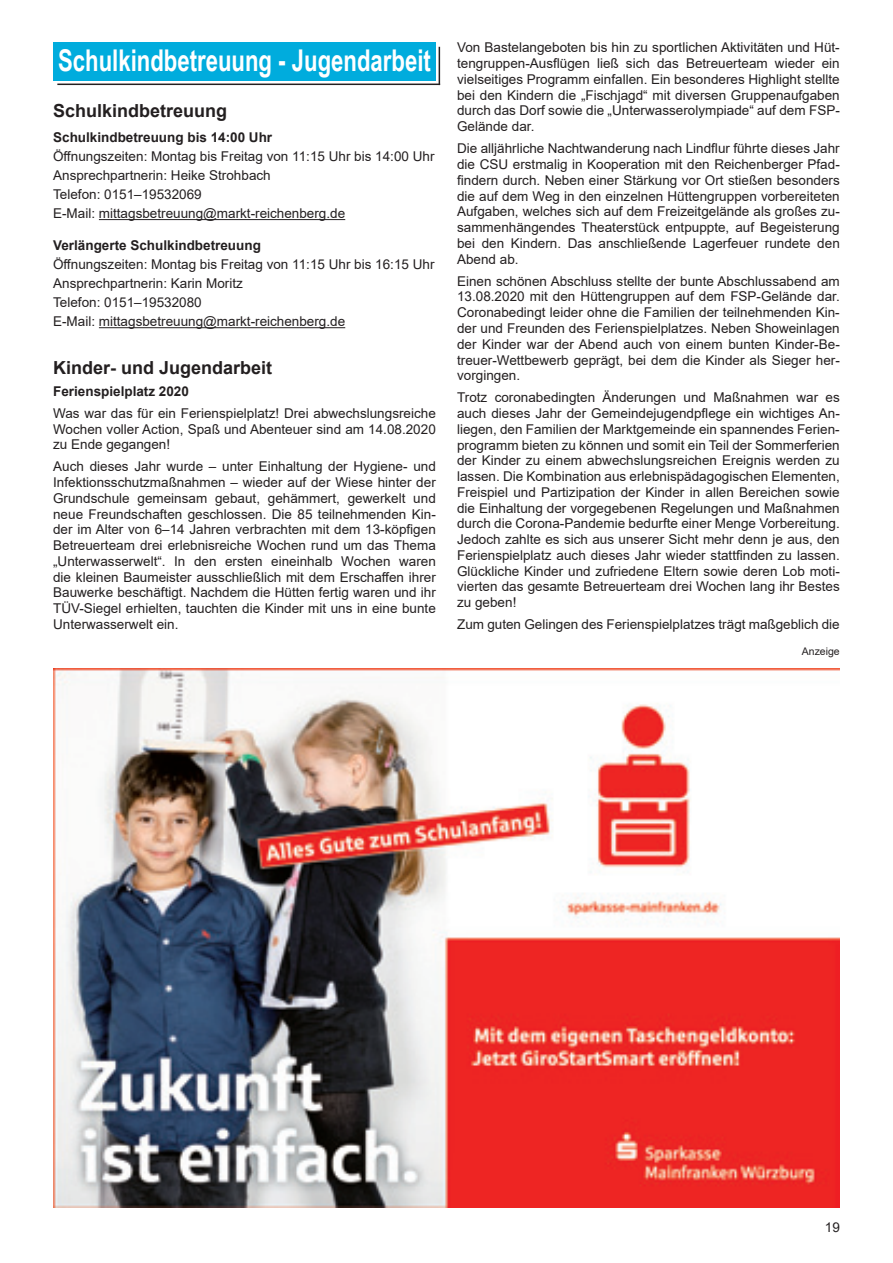
<style>
.page{position:relative;width:893px;height:1263px;background:#fff}
.page>*{position:absolute;margin:0;border:0;box-sizing:border-box;transform-origin:0 0}
.t1{font:700 30px "Arial Narrow";color:#fff;scale:.9 1}
.t2{font:700 18px "Arial";color:#231f20}
.t3{font:13.5px/15.8px "Arial";color:#231f20;text-align:justify}
.t4{font:700 13.5px "Arial";color:#231f20}
.t5{font:10.5px "Arial";color:#231f20}
</style>
<div class="page">
<div style="left:53px;top:43px;width:383px;height:38px;background:#00acdd"></div>
<hr style="left:57px;top:84px;width:383px;height:1px;background:#231f20">
<hr style="left:439px;top:47px;width:1px;height:38px;background:#231f20">
<hr style="left:99px;top:219px;width:246px;height:1px;background:#231f20">
<hr style="left:99px;top:327px;width:246px;height:1px;background:#231f20">
<img style="left:53px;top:668px;width:787px;height:540px">
<h1 class="t1" style="left:58px;top:37px;width:416px">Schulkindbetreuung - Jugendarbeit</h1>
<h2 class="t2" style="left:53px;top:98px;width:176px">Schulkindbetreuung</h2>
<p class="t4" style="left:53px;top:127px;width:221px">Schulkindbetreuung bis 14:00 Uhr</p>
<p class="t3" style="left:53px;top:146px;width:383px;line-height:19.2px;text-align:left">Öffnungszeiten: Montag bis Freitag von 11:15 Uhr bis 14:00 Uhr Ansprechpartnerin: Heike Strohbach<br>Telefon: 0151–19532069<br>E-Mail: mittagsbetreuung@markt-reichenberg.de</p>
<p class="t4" style="left:53px;top:235px;width:209px">Verlängerte Schulkindbetreuung</p>
<p class="t3" style="left:53px;top:254px;width:383px;line-height:19.2px;text-align:left">Öffnungszeiten: Montag bis Freitag von 11:15 Uhr bis 16:15 Uhr Ansprechpartnerin: Karin Moritz<br>Telefon: 0151–19532080<br>E-Mail: mittagsbetreuung@markt-reichenberg.de</p>
<h2 class="t2" style="left:53px;top:354px;width:221px">Kinder- und Jugendarbeit</h2>
<p class="t4" style="left:53px;top:381px;width:137px">Ferienspielplatz 2020</p>
<p class="t3" style="left:53px;top:405px;width:384px">Was war das für ein Ferienspielplatz! Drei abwechslungsreiche Wochen voller Action, Spaß und Abenteuer sind am 14.08.2020 zu Ende gegangen!</p>
<p class="t3" style="left:53px;top:459px;width:384px">Auch dieses Jahr wurde – unter Einhaltung der Hygiene- und Infektionsschutzmaßnahmen – wieder auf der Wiese hinter der Grundschule gemeinsam gebaut, gehämmert, gewerkelt und neue Freundschaften geschlossen. Die 85 teilnehmenden Kin&shy;der im Alter von 6–14 Jahren verbrachten mit dem 13-köpfigen Betreuerteam drei erlebnisreiche Wochen rund um das Thema „Unterwasserwelt“. In den ersten eineinhalb Wochen waren die kleinen Baumeister ausschließlich mit dem Erschaffen ihrer Bauwerke beschäftigt. Nachdem die Hütten fertig waren und ihr TÜV-Siegel erhielten, tauchten die Kinder mit uns in eine bunte Unterwasserwelt ein.</p>
<p class="t3" style="left:457px;top:40px;width:384px">Von Bastelangeboten bis hin zu sportlichen Aktivitäten und Hüt&shy;tengruppen-Ausflügen ließ sich das Betreuerteam wieder ein vielseitiges Programm einfallen. Ein besonderes Highlight stellte bei den Kindern die „Fischjagd“ mit diversen Gruppenaufgaben durch das Dorf sowie die „Unterwasserolympiade“ auf dem FSP-Gelände dar.</p>
<p class="t3" style="left:457px;top:141px;width:384px">Die alljährliche Nachtwanderung nach Lindflur führte dieses Jahr die CSU erstmalig in Kooperation mit den Reichenberger Pfad&shy;findern durch. Neben einer Stärkung vor Ort stießen besonders die auf dem Weg in den einzelnen Hüttengruppen vorbereiteten Aufgaben, welches sich auf dem Freizeitgelände als großes zu&shy;sammenhängendes Theaterstück entpuppte, auf Begeisterung bei den Kindern. Das anschließende Lagerfeuer rundete den Abend ab.</p>
<p class="t3" style="left:457px;top:273px;width:384px">Einen schönen Abschluss stellte der bunte Abschlussabend am 13.08.2020 mit den Hüttengruppen auf dem FSP-Gelände dar.<br>Coronabedingt leider ohne die Familien der teilnehmenden Kin&shy;der und Freunden des Ferienspielplatzes. Neben Showeinlagen der Kinder war der Abend auch von einem bunten Kinder-Be&shy;treuer-Wettbewerb geprägt, bei dem die Kinder als Sieger her&shy;vorgingen.</p>
<p class="t3" style="left:457px;top:390px;width:384px">Trotz coronabedingten Änderungen und Maßnahmen war es auch dieses Jahr der Gemeindejugendpflege ein wichtiges An&shy;liegen, den Familien der Marktgemeinde ein spannendes Ferien&shy;programm bieten zu können und somit ein Teil der Sommerferien der Kinder zu einem abwechslungsreichen Ereignis werden zu lassen. Die Kombination aus erlebnispädagogischen Elementen, Freispiel und Partizipation der Kinder in allen Bereichen sowie die Einhaltung der vorgegebenen Regelungen und Maßnahmen durch die Corona-Pandemie bedurfte einer Menge Vorbereitung.<br>Jedoch zahlte es sich aus unserer Sicht mehr denn je aus, den Ferienspielplatz auch dieses Jahr wieder stattfinden zu lassen.<br>Glückliche Kinder und zufriedene Eltern sowie deren Lob moti&shy;vierten das gesamte Betreuerteam drei Wochen lang ihr Bestes zu geben!</p>
<p class="t3" style="left:457px;top:617px;width:384px">Zum guten Gelingen des Ferienspielplatzes trägt maßgeblich die</p>
<p class="t5" style="left:802px;top:644px;width:39px">Anzeige</p>
<p class="t3" style="left:825px;top:1219px;width:17px">19</p>
</div>
